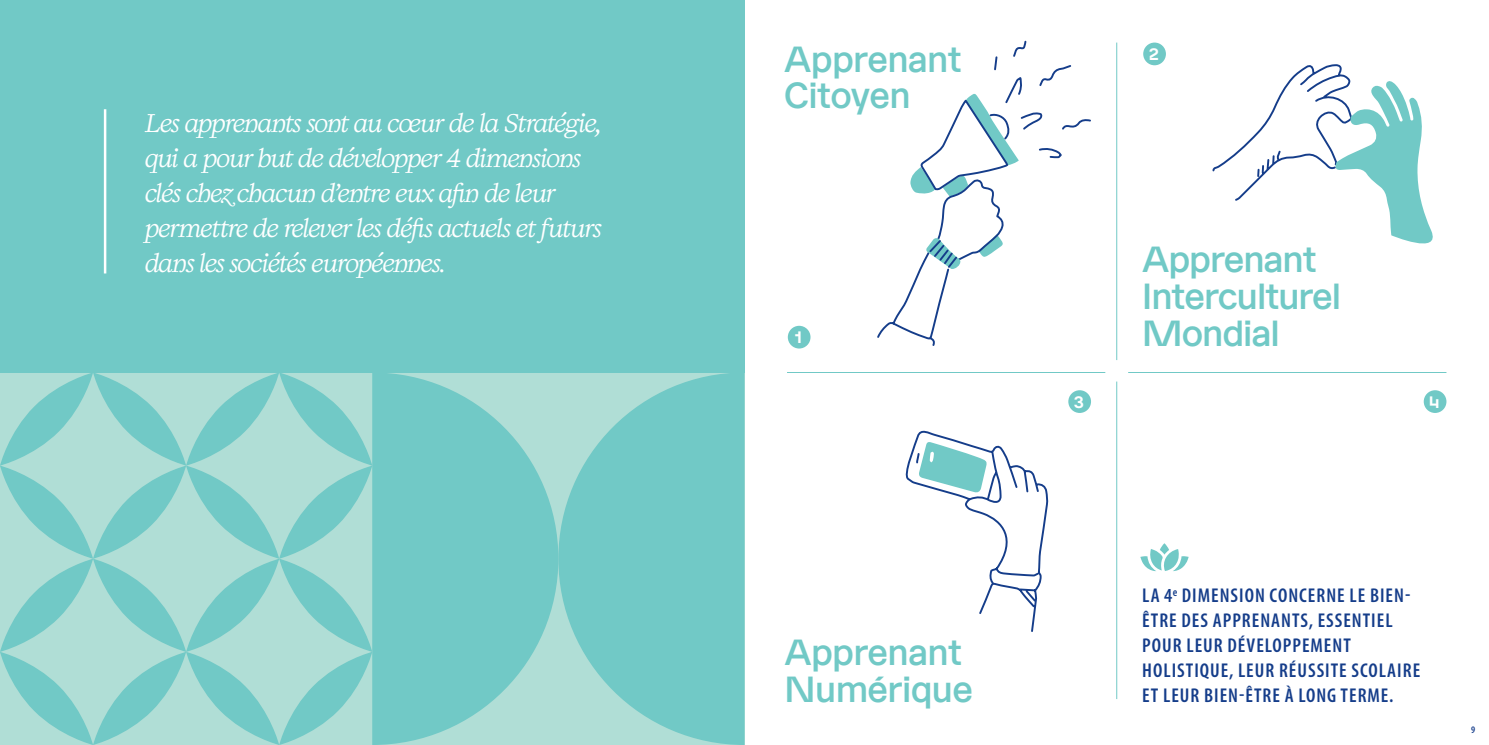
<style>
.page{position:relative;width:1489px;height:745px;background:#fff}
.page>*{position:absolute;margin:0;border:0;box-sizing:border-box;transform-origin:0 0}
.t1{font:500 36.25px/36.8px "EH Normal Trial";letter-spacing:-.01em;color:#71c9c6}
.t2{font:italic 23.75px/35px "Kalice";color:#fff}
.t3{font:600 condensed 20px/25px "Myriad Pro";letter-spacing:.05em;color:#153d8a}
.t4{font:700 16.5px "EH Normal Trial";color:#fff}
.t5{font:600 condensed 10px "Myriad Pro";color:#153d8a}
</style>
<div class="page">
<div style="left:0;top:0;width:744px;height:372px;background:#71c9c6"></div>
<hr style="left:1116px;top:381px;width:1px;height:317px;background:#71c9c6">
<hr style="left:787px;top:372px;width:318px;height:1px;background:#71c9c6">
<hr style="left:1128px;top:372px;width:318px;height:1px;background:#71c9c6">
<div style="left:1068px;top:390px;width:22px;height:22px;background:#71c9c6;border-radius:50%"></div>
<div style="left:1143px;top:43px;width:22px;height:22px;background:#71c9c6;border-radius:50%"></div>
<div style="left:1423px;top:390px;width:23px;height:22px;background:#71c9c6;border-radius:50%"></div>
<svg style="left:1212px;top:64px;width:221px;height:180px"></svg>
<hr style="left:1116px;top:43px;width:1px;height:317px;background:#71c9c6">
<svg style="left:905px;top:430px;width:144px;height:202px"></svg>
<svg style="left:877px;top:40px;width:214px;height:306px"></svg>
<svg style="left:925px;top:237px;width:35px;height:32px"></svg>
<svg style="left:0;top:372px;width:372px;height:372px;background:#99d6d0"></svg>
<svg style="left:372px;top:372px;width:186px;height:372px;background:#7ecdc9"></svg>
<svg style="left:558px;top:372px;width:186px;height:372px;background:#7ecdc9"></svg>
<hr style="left:104px;top:109px;width:2px;height:164px;background:#fff">
<svg style="left:1140px;top:548px;width:48px;height:22px"></svg>
<svg style="left:1159px;top:543px;width:9px;height:11px"></svg>
<div style="left:787px;top:325px;width:23px;height:23px;background:#71c9c6;border-radius:50%"></div>
<p class="t2" style="left:145px;top:105px;width:457px">Les apprenants sont au cœur de la Stratégie, qui a pour but de développer 4 dimensions clés chez chacun d’entre eux afin de leur permettre de relever les défis actuels et futurs dans les sociétés européennes.</p>
<p class="t1" style="left:784px;top:42px;width:179px">Apprenant<br>Citoyen</p>
<p class="t4" style="left:1148px;top:45px;width:11px">2</p>
<p class="t1" style="left:1141px;top:242px;width:200px">Apprenant<br>Interculturel</p>
<p class="t4" style="left:795px;top:327px;width:8px">1</p>
<p class="t1" style="left:1141px;top:316px;width:139px">Mondial</p>
<p class="t4" style="left:1074px;top:392px;width:11px">3</p>
<p class="t4" style="left:1428px;top:392px;width:12px">4</p>
<p class="t1" style="left:784px;top:635px;width:190px">Apprenant<br>Numérique</p>
<p class="t3" style="left:1142px;top:582px;width:279px">LA 4<sup>e</sup> DIMENSION CONCERNE LE BIEN-<br>ÊTRE DES APPRENANTS, ESSENTIEL<br>POUR LEUR DÉVELOPPEMENT<br>HOLISTIQUE, LEUR RÉUSSITE SCOLAIRE<br>ET LEUR BIEN-ÊTRE À LONG TERME.</p>
<p class="t5" style="left:1470px;top:722px;width:6px">9</p>
</div>
